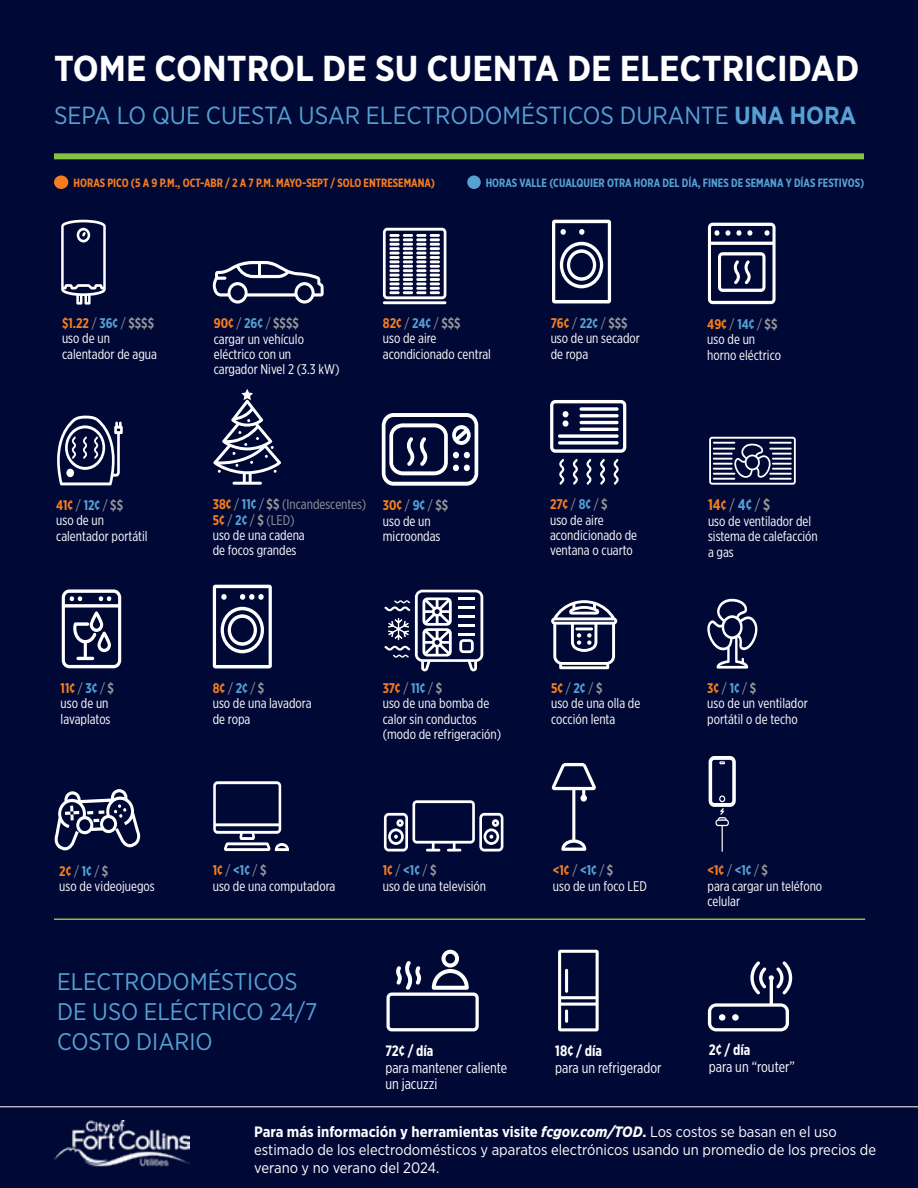
<style>
.page{position:relative;width:918px;height:1188px;background:#000936}
.page>*{position:absolute;margin:0;border:0;box-sizing:border-box;transform-origin:0 0}
.t1{font:700 36px "Gotham Narrow";color:#fff}
.t2{font:24.75px "Gotham Narrow";color:#56a0d3}
.t3{font:24px/30px "Gotham Narrow";color:#56a0d3}
.t4{font:700 15.45px "Gotham X Narrow";color:#f57d20}
.t5{font:15px/18px "Gotham Narrow";color:#fff}
.t6{font:15px/16.5px "Gotham X Narrow";color:#fff}
.t7{font:700 15px "Gotham X Narrow";color:#fff}
.t8{font:13.95px/15.5px "Gotham X Narrow";color:#fff}
.t9{font:700 12px "Gotham X Narrow";color:#56a0d3}
.t10{font:700 12px "Gotham X Narrow";color:#f57d20}
.s1{font-weight:700}
.s2{font-weight:700;color:#f57d20}
.s3{color:#939598}
.s4{font-weight:700;color:#56a0d3}
.s5{font-weight:700;color:#939598}
.s6{font-size:13.95px}
.s7{font-weight:400;color:#939598}
.s8{color:#56a0d3}
.s9{font-weight:700;font-style:italic}
</style>
<div class="page">
<svg style="left:559px;top:459px;width:5px;height:26px"></svg>
<svg style="left:573px;top:459px;width:5px;height:26px"></svg>
<svg style="left:586px;top:459px;width:5px;height:26px"></svg>
<svg style="left:600px;top:459px;width:5px;height:26px"></svg>
<svg style="left:614px;top:459px;width:5px;height:26px"></svg>
<svg style="left:550px;top:400px;width:76px;height:53px"></svg>
<svg style="left:707px;top:599px;width:51px;height:70px"></svg>
<svg style="left:552px;top:220px;width:59px;height:83px"></svg>
<svg style="left:709px;top:756px;width:27px;height:96px"></svg>
<svg style="left:62px;top:589px;width:59px;height:79px"></svg>
<svg style="left:213px;top:781px;width:76px;height:70px"></svg>
<svg style="left:57px;top:416px;width:66px;height:69px"></svg>
<svg style="left:61px;top:220px;width:45px;height:85px"></svg>
<svg style="left:708px;top:223px;width:68px;height:81px"></svg>
<svg style="left:54px;top:789px;width:87px;height:62px"></svg>
<svg style="left:709px;top:437px;width:87px;height:48px"></svg>
<svg style="left:382px;top:413px;width:96px;height:73px"></svg>
<svg style="left:552px;top:763px;width:44px;height:88px"></svg>
<svg style="left:383px;top:228px;width:63px;height:71px"></svg>
<hr style="left:383px;top:301px;width:63px;height:3px;background:#fff">
<svg style="left:213px;top:585px;width:59px;height:83px"></svg>
<svg style="left:384px;top:800px;width:119px;height:52px"></svg>
<svg style="left:213px;top:389px;width:68px;height:96px"></svg>
<svg style="left:213px;top:261px;width:111px;height:43px"></svg>
<svg style="left:551px;top:600px;width:66px;height:69px"></svg>
<img style="left:54px;top:1121px;width:135px;height:46px">
<hr style="left:0;top:1107px;width:918px;height:1px;background:#fff">
<svg style="left:386px;top:950px;width:93px;height:81px"></svg>
<svg style="left:558px;top:950px;width:41px;height:81px"></svg>
<hr style="left:565px;top:969px;width:3px;height:24px;background:#fff;border-radius:2px">
<hr style="left:565px;top:1009px;width:3px;height:14px;background:#fff;border-radius:2px">
<div style="left:54px;top:176px;width:14px;height:13px;background:#f57d20;border-radius:50%"></div>
<div style="left:467px;top:176px;width:14px;height:13px;background:#56a0d3;border-radius:50%"></div>
<div style="left:54px;top:153px;width:810px;height:6px;background:#82c341"></div>
<hr style="left:54px;top:919px;width:811px;height:1px;background:#82c341">
<svg style="left:708px;top:961px;width:84px;height:70px"></svg>
<div style="left:719px;top:1014px;width:6px;height:7px;background:#fff;border-radius:50%"></div>
<div style="left:732px;top:1014px;width:7px;height:7px;background:#fff;border-radius:50%"></div>
<svg style="left:384px;top:590px;width:99px;height:81px"></svg>
<img style="left:385px;top:615px;width:28px;height:28px">
<h1 class="t1" style="left:54px;top:45px;width:807px">TOME CONTROL DE SU CUENTA DE ELECTRICIDAD</h1>
<h2 class="t2" style="left:54px;top:100px;width:804px">SEPA LO QUE CUESTA USAR ELECTRODOMÉSTICOS DURANTE <span class="s1">UNA HORA</span></h2>
<p class="t10" style="left:74px;top:175px;width:363px">HORAS PICO (5 A 9 P.M., OCT-ABR / 2 A 7 P.M. MAYO-SEPT / SOLO ENTRESEMANA)</p>
<p class="t9" style="left:486px;top:175px;width:380px">HORAS VALLE (CUALQUIER OTRA HORA DEL DÍA, FINES DE SEMANA Y DÍAS FESTIVOS)</p>
<p class="t8" style="left:62px;top:315px;width:96px"><span class="s2">$1.22</span> <span class="s3">/</span> <span class="s4">36¢</span> <span class="s3">/</span> <span class="s5">$$$$ </span>uso de un calentador de agua</p>
<p class="t8" style="left:56px;top:497px;width:93px"><span class="s2">41¢</span> <span class="s3">/</span> <span class="s4">12¢</span> <span class="s3">/</span> <span class="s5">$$<br></span>uso de un calentador portátil</p>
<p class="t8" style="left:214px;top:315px;width:127px"><span class="s2">90¢</span> <span class="s3">/</span> <span class="s4">26¢</span> <span class="s3">/</span> <span class="s5">$$$$<br></span>cargar un vehículo eléctrico con un<br>cargador Nivel 2 (3.3 kW)</p>
<p class="t8" style="left:383px;top:315px;width:110px"><span class="s2">82¢</span> <span class="s3">/</span> <span class="s4">24¢</span> <span class="s3">/</span> <span class="s5">$$$<br></span>uso de aire acondicionado central</p>
<p class="t8" style="left:213px;top:496px;width:155px"><span class="s2">38¢</span> <span class="s3">/</span> <span class="s4">11¢</span> <span class="s3">/</span> <span class="s5">$$</span> <span class="s3">(Incandescentes)<br></span><span class="s2">5¢</span> <span class="s3">/</span> <span class="s4">2¢</span> <span class="s3">/</span> <span class="s5">$</span> <span class="s3">(LED)<br></span>uso de una cadena<br>de focos grandes</p>
<p class="t8" style="left:383px;top:498px;width:67px"><span class="s2">30¢</span> <span class="s3">/</span> <span class="s4">9¢</span> <span class="s3">/</span> <span class="s5">$$ </span>uso de un microondas</p>
<p class="t8" style="left:551px;top:315px;width:91px"><span class="s2">76¢</span> <span class="s3">/</span> <span class="s4">22¢</span> <span class="s3">/</span> <span class="s5">$$$ </span>uso de un secador de ropa</p>
<p class="t8" style="left:550px;top:496px;width:89px"><span class="s2">27¢</span> <span class="s3">/</span> <span class="s4">8¢</span> <span class="s3">/</span> <span class="s5">$<br></span>uso de aire acondicionado de ventana o cuarto</p>
<p class="t8" style="left:707px;top:316px;width:75px"><span class="s2">49¢</span> <span class="s3">/</span> <span class="s4">14¢</span> <span class="s3">/</span> <span class="s5">$$ </span>uso de un horno eléctrico</p>
<p class="t4" style="left:708px;top:495px;width:64px">14<span class="s6">¢</span> <span class="s7">/</span><span class="s8">4¢</span> <span class="s7">/</span><span class="s3">$</span></p>
<p class="t8" style="left:708px;top:513px;width:111px">uso de ventilador del sistema de calefacción a gas</p>
<p class="t8" style="left:61px;top:680px;width:55px"><span class="s2">11¢</span><span class="s3">/</span><span class="s4">3¢</span> <span class="s3">/</span><span class="s5">$ </span>uso de un lavaplatos</p>
<p class="t8" style="left:213px;top:680px;width:100px"><span class="s2">8¢</span><span class="s3">/</span><span class="s4">2¢</span> <span class="s3">/</span><span class="s5">$<br></span>uso de una lavadora de ropa</p>
<p class="t8" style="left:383px;top:680px;width:120px"><span class="s2">37¢</span> <span class="s3">/</span> <span class="s4">11¢</span> <span class="s3">/</span> <span class="s5">$<br></span>uso de una bomba de calor sin conductos (modo de refrigeración)</p>
<p class="t8" style="left:551px;top:680px;width:91px"><span class="s2">5¢</span> <span class="s3">/</span> <span class="s4">2¢</span> <span class="s3">/</span> <span class="s5">$<br></span>uso de una olla de cocción lenta</p>
<p class="t8" style="left:707px;top:680px;width:102px"><span class="s2">3¢</span><span class="s3">/</span><span class="s4">1¢</span> <span class="s3">/</span><span class="s5">$<br></span>uso de un ventilador portátil o de techo</p>
<p class="t8" style="left:59px;top:863px;width:97px"><span class="s2">2¢</span><span class="s3">/</span><span class="s4">1¢</span> <span class="s3">/</span><span class="s5">$<br></span>uso de videojuegos</p>
<p class="t8" style="left:213px;top:863px;width:124px"><span class="s2">1¢</span><span class="s3">/</span><span class="s4">&lt;1¢</span> <span class="s3">/</span><span class="s5">$<br></span>uso de una computadora</p>
<h3 class="t3" style="left:57px;top:966px;width:262px">ELECTRODOMÉSTICOS<br>DE USO ELÉCTRICO 24/7<br>COSTO DIARIO</h3>
<p class="t8" style="left:383px;top:863px;width:105px"><span class="s2">1¢</span><span class="s3">/</span><span class="s4">&lt;1¢</span> <span class="s3">/</span><span class="s5">$<br></span>uso de una televisión</p>
<p class="t8" style="left:553px;top:863px;width:96px"><span class="s2">&lt;1¢</span> <span class="s3">/</span> <span class="s4">&lt;1¢</span> <span class="s3">/</span> <span class="s5">$<br></span>uso de un foco LED</p>
<p class="t8" style="left:708px;top:863px;width:116px"><span class="s2">&lt;1¢</span> <span class="s3">/</span> <span class="s4">&lt;1¢</span> <span class="s3">/</span> <span class="s5">$<br></span>para cargar un teléfono celular</p>
<p class="t7" style="left:385px;top:1042px;width:50px">72¢ / día</p>
<p class="t6" style="left:385px;top:1059px;width:123px">para mantener caliente un jacuzzi</p>
<p class="t7" style="left:555px;top:1042px;width:48px">18¢ / día</p>
<p class="t6" style="left:555px;top:1059px;width:108px">para un refrigerador</p>
<p class="t7" style="left:709px;top:1041px;width:43px">2¢ / día</p>
<p class="t6" style="left:709px;top:1058px;width:88px">para un “router”</p>
<p class="t5" style="left:254px;top:1122px;width:623px"><span class="s1">Para más información y herramientas visite</span> <span class="s9">fcgov.com/TOD</span><span class="s1">.</span> Los costos se basan en el uso estimado de los electrodomésticos y aparatos electrónicos usando un promedio de los precios de verano y no verano del 2024.</p>
</div>
